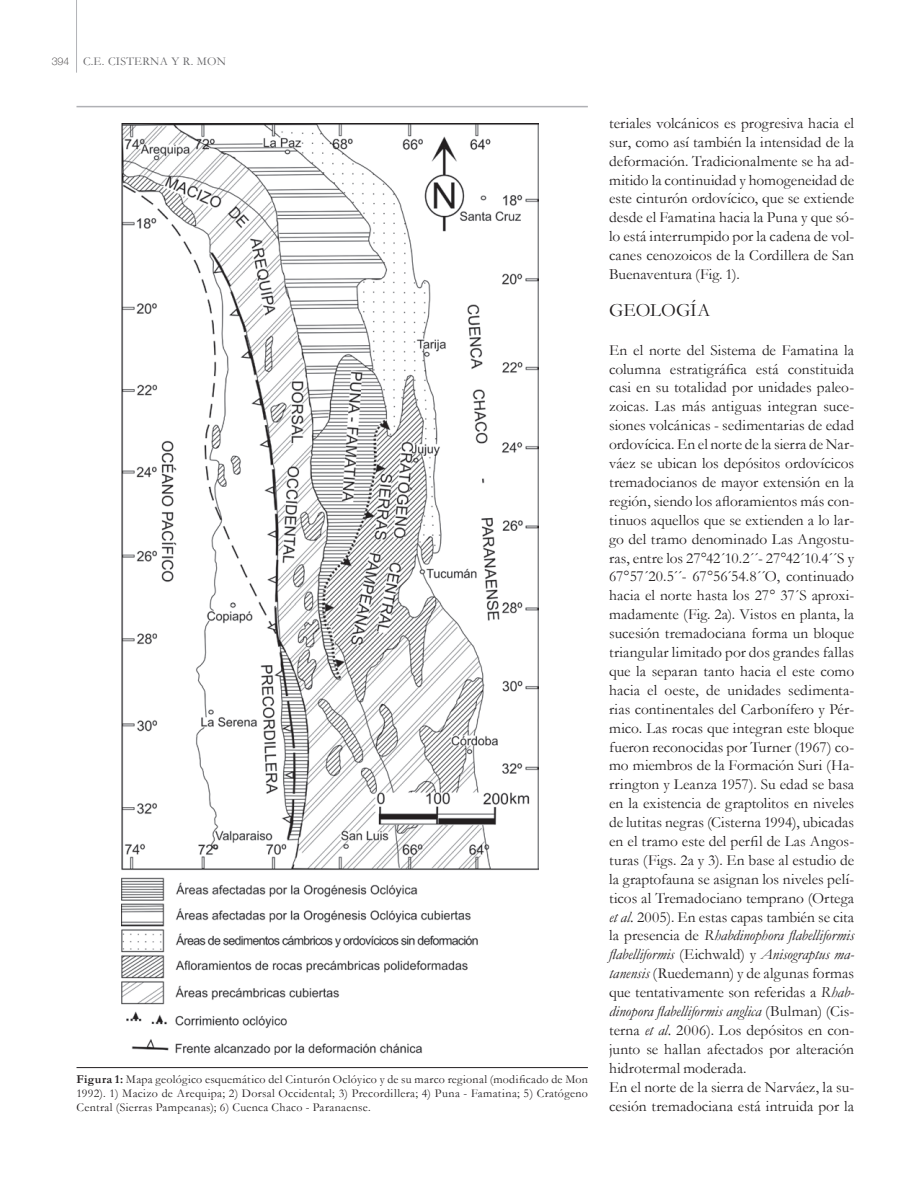
<style>
.page{position:relative;width:918px;height:1188px;background:#fff}
.page>*{position:absolute;margin:0;border:0;box-sizing:border-box;transform-origin:0 0}
.Titulo_2{font:18.9px "Garamond";color:#231f20}
.Texto_general{font:15.45px/18.9px "Garamond";letter-spacing:.005em;color:#231f20;text-align:justify}
.Epígrafes{font:12px/14.4px "Garamond";letter-spacing:.025em;color:#231f20;text-align:justify}
.t1{font:12px "Garamond";letter-spacing:.025em;color:#636366}
.s1{font-family:"Helvetica Neue";font-weight:100;font-size:10.5px;color:#231f20}
.s2{font-weight:700}
.s3{font-style:italic}
</style>
<div class="page">
<hr style="left:76px;top:0;width:1px;height:73px;background:#b2b3b7">
<img style="left:122px;top:124px;width:417px;height:930px">
<hr style="left:76px;top:106px;width:512px;height:1px;background:#b0b1b5">
<hr style="left:77px;top:1067px;width:511px;height:1px;background:#231f20">
<p class="t1" style="left:52px;top:53px;width:176px"><span class="s1">394</span> C.E. CISTERNA Y R. MON</p>
<p class="Epígrafes" style="left:77px;top:1071px;width:513px"><span class="s2">Figura 1:</span> Mapa geológico esquemático del Cinturón Oclóyico y de su marco regional (modificado de Mon 1992). 1) Macizo de Arequipa; 2) Dorsal Occidental; 3) Precordillera; 4) Puna - Famatina; 5) Cratógeno Central (Sierras Pampeanas); 6) Cuenca Chaco - Paranaense.</p>
<p class="Texto_general" style="left:609px;top:113px;width:247px">teriales volcánicos es progresiva hacia el sur, como así también la intensidad de la deformación. Tradicionalmente se ha ad&shy;mitido la continuidad y homogeneidad de este cinturón ordovícico, que se extiende desde el Famatina hacia la Puna y que só&shy;lo está interrumpido por la cadena de vol&shy;canes cenozoicos de la Cordillera de San Buenaventura (Fig. 1).</p>
<p class="Titulo_2" style="left:609px;top:297px;width:103px">GEOLOGÍA</p>
<p class="Texto_general" style="left:609px;top:340px;width:247px">En el norte del Sistema de Famatina la columna estratigráfica está constituida casi en su totalidad por unidades paleo&shy;zoicas. Las más antiguas integran suce&shy;siones volcánicas - sedimentarias de edad ordovícica. En el norte de la sierra de Nar&shy;váez se ubican los depósitos ordovícicos tremadocianos de mayor extensión en la región, siendo los afloramientos más con&shy;tinuos aquellos que se extienden a lo lar&shy;go del tramo denominado Las Angostu&shy;ras, entre los 27°42´10.2´´- 27°42´10.4´´S y 67°57´20.5´´- 67°56´54.8´´O, continuado hacia el norte hasta los 27° 37´S aproxi&shy;madamente (Fig. 2a). Vistos en planta, la sucesión tremadociana forma un bloque triangular limitado por dos grandes fallas que la separan tanto hacia el este como hacia el oeste, de unidades sedimenta&shy;rias continentales del Carbonífero y Pér&shy;mico. Las rocas que integran este bloque fueron reconocidas por Turner (1967) co&shy;mo miembros de la Formación Suri (Ha&shy;rrington y Leanza 1957). Su edad se basa en la existencia de graptolitos en niveles de lutitas negras (Cisterna 1994), ubicadas en el tramo este del perfil de Las Angos&shy;turas (Figs. 2a y 3). En base al estudio de la graptofauna se asignan los niveles pelí&shy;ticos al Tremadociano temprano (Ortega <span class="s3">et al.</span> 2005). En estas capas también se cita la presencia de <span class="s3">Rhabdinophora flabelliformis flabelliformis</span> (Eichwald) y <span class="s3">Anisograptus ma&shy;tanensis</span> (Ruedemann) y de algunas formas que tentativamente son referidas a <span class="s3">Rhab&shy;dinopora flabelliformis anglica</span> (Bulman) (Cis&shy;terna <span class="s3">et al.</span> 2006). Los depósitos en con&shy;junto se hallan afectados por alteración hidrotermal moderada.</p>
<p class="Texto_general" style="left:609px;top:1077px;width:247px">En el norte de la sierra de Narváez, la su&shy;cesión tremadociana está intruida por la</p>
</div>
